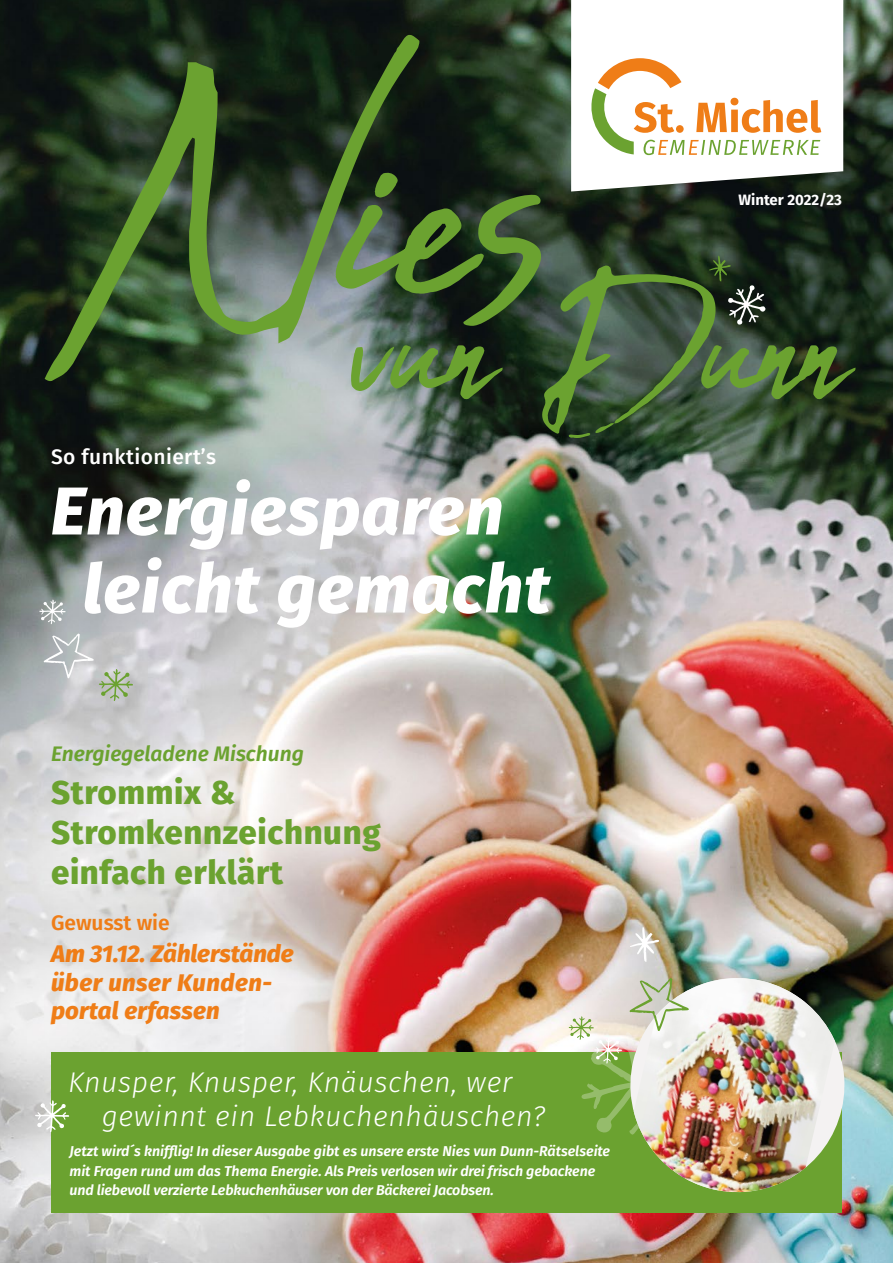
<style>
.page{position:relative;width:893px;height:1263px;background:#fff}
.page>*{position:absolute;margin:0;border:0;box-sizing:border-box;transform-origin:0 0}
.t1{font:italic 800 67.5px/78px "Fira Sans";letter-spacing:.02em;color:#fff}
.t2{font:800 33px/39.6px "Fira Sans";letter-spacing:.02em;color:#6ba230}
.t3{font:italic 300 28.5px/34.2px "Fira Sans";letter-spacing:.02em;color:#fff}
.t4{font:italic 800 24px/28.5px "Fira Sans";letter-spacing:.01em;color:#ef7d17}
.t5{font:italic 600 21px "Fira Sans";color:#6ba230}
.t6{font:500 21px "Fira Sans";letter-spacing:.02em;color:#fff}
.t7{font:600 21px "Fira Sans";color:#ef7d17}
.t8{font:700 15px "Fira Sans";color:#fff}
.t9{font:italic 600 14.25px/19.5px "Fira Sans";letter-spacing:-.01em;color:#fff}
</style>
<div class="page">
<img style="left:0;top:0;width:893px;height:1263px">
<div style="left:51px;top:1052px;width:791px;height:161px;background:#6ba230"></div>
<svg style="left:45px;top:35px;width:496px;height:347px;background:#374c2f"></svg>
<svg style="left:351px;top:265px;width:505px;height:173px;background:#41593a"></svg>
<div style="left:566px;top:0;width:288px;height:202px;background:#000;opacity:.15"></div>
<svg style="left:571px;top:0;width:272px;height:191px"></svg>
<svg style="left:586px;top:58px;width:235px;height:97px"></svg>
<img style="left:620px;top:967px;width:235px;height:236px">
<img style="left:634px;top:978px;width:201px;height:219px">
<svg style="left:35px;top:1100px;width:34px;height:32px"></svg>
<img style="left:569px;top:978px;width:126px;height:162px">
<svg style="left:44px;top:633px;width:89px;height:68px;background:#bfc4c1"></svg>
<svg style="left:39px;top:599px;width:27px;height:25px"></svg>
<svg style="left:630px;top:927px;width:29px;height:35px"></svg>
<svg style="left:709px;top:256px;width:57px;height:69px;background:#354431"></svg>
<h3 class="t6" style="left:51px;top:440px;width:167px">So funktioniert’s</h3>
<h1 class="t1" style="left:83px;top:466px;width:468px;text-indent:-32px">Energiesparen leicht gemacht</h1>
<h3 class="t5" style="left:51px;top:736px;width:254px">Energiegeladene Mischung</h3>
<h2 class="t2" style="left:51px;top:770px;width:331px">Strommix &amp;<br>Stromkennzeichnung einfach erklärt</h2>
<h3 class="t7" style="left:51px;top:905px;width:120px">Gewusst wie</h3>
<h3 class="t4" style="left:51px;top:938px;width:244px">Am 31.12. Zählerstände über unser Kunden&shy;portal erfassen</h3>
<h3 class="t3" style="left:102px;top:1065px;width:445px;text-indent:-34px">Knusper, Knusper, Knäuschen, wer gewinnt ein Lebkuchenhäuschen?</h3>
<p class="t9" style="left:69px;top:1140px;width:542px">Jetzt wird´s knifflig! In dieser Ausgabe gibt es unsere erste Nies vun Dunn-Rätselseite mit Fragen rund um das Thema Energie. Als Preis verlosen wir drei frisch gebackene und liebevoll verzierte Lebkuchenhäuser von der Bäckerei Jacobsen.</p>
<p class="t8" style="left:738px;top:187px;width:105px">Winter 2022/23</p>
</div>
